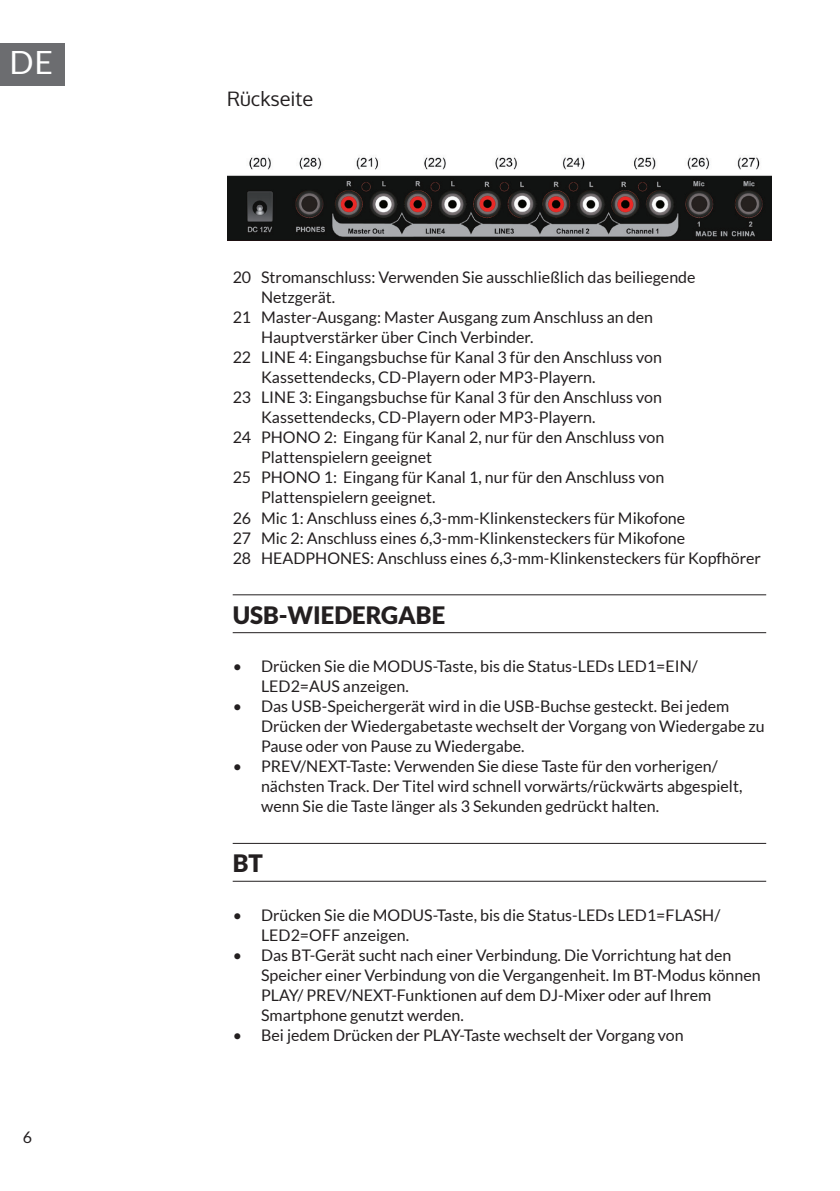
<style>
.page{position:relative;width:840px;height:1191px;background:#fff}
.page>*{position:absolute;margin:0;border:0;box-sizing:border-box;transform-origin:0 0}
.t1{font:32px "Lato";color:#fff}
.t2{font:900 24px "Lato";color:#231f20}
.t3{font:20px "Oxygen";color:#231f20}
.t4{font:16px/20px "Lato";color:#231f20}
</style>
<div class="page">
<div style="left:0;top:43px;width:65px;height:42px;background:#6c6d70"></div>
<img style="left:227px;top:157px;width:544px;height:84px">
<hr style="left:232px;top:594px;width:533px;height:1px;background:#231f20">
<hr style="left:232px;top:632px;width:533px;height:1px;background:#231f20">
<hr style="left:232px;top:843px;width:533px;height:1px;background:#231f20">
<hr style="left:232px;top:880px;width:533px;height:1px;background:#231f20">
<h1 class="t1" style="left:9px;top:45px;width:45px">DE</h1>
<p class="t4" style="left:23px;top:1127px;width:11px">6</p>
<p class="t3" style="left:227px;top:85px;width:88px">Rückseite</p>
<p class="t4" style="left:232px;top:267px;width:464px">20 Stromanschluss: Verwenden Sie ausschließlich das beiliegende</p>
<p class="t4" style="left:261px;top:287px;width:76px">Netzgerät.</p>
<p class="t4" style="left:232px;top:307px;width:421px">21 Master-Ausgang: Master Ausgang zum Anschluss an den</p>
<p class="t4" style="left:261px;top:327px;width:274px">Hauptverstärker über Cinch Verbinder.</p>
<p class="t4" style="left:232px;top:347px;width:430px">22 LINE 4: Eingangsbuchse für Kanal 3 für den Anschluss von</p>
<p class="t4" style="left:261px;top:367px;width:336px">Kassettendecks, CD-Playern oder MP3-Playern.</p>
<p class="t4" style="left:232px;top:387px;width:430px">23 LINE 3: Eingangsbuchse für Kanal 3 für den Anschluss von</p>
<p class="t4" style="left:261px;top:407px;width:336px">Kassettendecks, CD-Playern oder MP3-Playern.</p>
<p class="t4" style="left:232px;top:427px;width:433px">24 PHONO 2: Eingang für Kanal 2, nur für den Anschluss von</p>
<p class="t4" style="left:261px;top:447px;width:172px">Plattenspielern geeignet</p>
<p class="t4" style="left:232px;top:467px;width:433px">25 PHONO 1: Eingang für Kanal 1, nur für den Anschluss von</p>
<p class="t4" style="left:261px;top:487px;width:176px">Plattenspielern geeignet.</p>
<p class="t4" style="left:232px;top:507px;width:454px">26 Mic 1: Anschluss eines 6,3-mm-Klinkensteckers für Mikofone</p>
<p class="t4" style="left:232px;top:527px;width:454px">27 Mic 2: Anschluss eines 6,3-mm-Klinkensteckers für Mikofone</p>
<p class="t4" style="left:232px;top:547px;width:529px">28 HEADPHONES: Anschluss eines 6,3-mm-Klinkensteckers für Kopfhörer</p>
<h2 class="t2" style="left:232px;top:601px;width:214px">USB-WIEDERGABE</h2>
<p class="t4" style="left:261px;top:656px;width:438px;text-indent:-28px">• Drücken Sie die MODUS-Taste, bis die Status-LEDs LED1=EIN/<br>LED2=AUS anzeigen.</p>
<p class="t4" style="left:261px;top:696px;width:505px;text-indent:-28px">• Das USB-Speichergerät wird in die USB-Buchse gesteckt. Bei jedem<br>Drücken der Wiedergabetaste wechselt der Vorgang von Wiedergabe zu<br>Pause oder von Pause zu Wiedergabe.</p>
<p class="t4" style="left:261px;top:756px;width:482px;text-indent:-28px">• PREV/NEXT-Taste: Verwenden Sie diese Taste für den vorherigen/ nächsten Track. Der Titel wird schnell vorwärts/rückwärts abgespielt, wenn Sie die Taste länger als 3 Sekunden gedrückt halten.</p>
<h2 class="t2" style="left:232px;top:849px;width:32px">BT</h2>
<p class="t4" style="left:261px;top:904px;width:460px;text-indent:-28px">• Drücken Sie die MODUS-Taste, bis die Status-LEDs LED1=FLASH/<br>LED2=OFF anzeigen.</p>
<p class="t4" style="left:261px;top:944px;width:501px;text-indent:-28px">• Das BT-Gerät sucht nach einer Verbindung. Die Vorrichtung hat den Speicher einer Verbindung von die Vergangenheit. Im BT-Modus können PLAY/ PREV/NEXT-Funktionen auf dem DJ-Mixer oder auf Ihrem Smartphone genutzt werden.</p>
<p class="t4" style="left:232px;top:1024px;width:452px">• Bei jedem Drücken der PLAY-Taste wechselt der Vorgang von</p>
</div>
